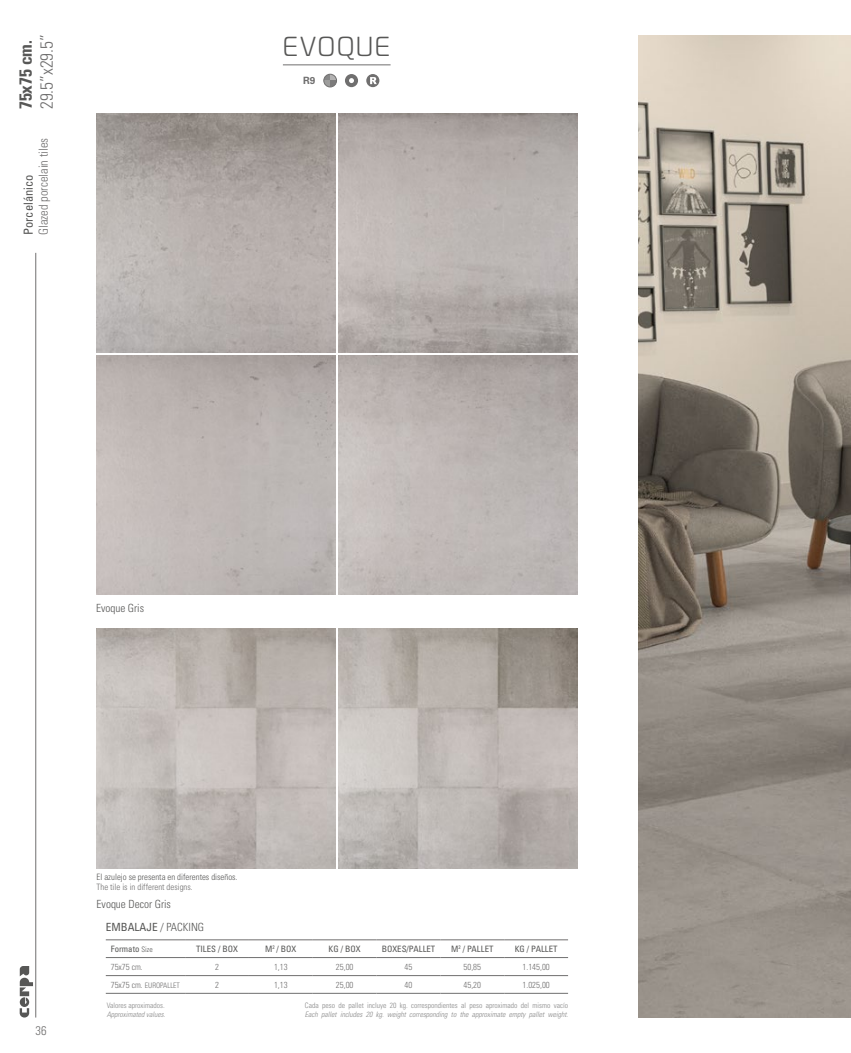
<style>
.page{position:relative;width:851px;height:1053px;background:#fff}
.page>*{position:absolute;margin:0;border:0;box-sizing:border-box;transform-origin:0 0}
.t1{font:27.5px "Fromthe Stars Lt";letter-spacing:.05em;color:#575756}
.t2{font:300 condensed 17.5px "Univers";color:#706f6f}
.t3{font:700 condensed 17.5px "Univers";color:#575756}
.t4{font:300 condensed 12.5px "Univers";color:#706f6f}
.t5{font:condensed 12.5px "Univers";color:#575756}
.t6{font:300 condensed 11.25px "Univers";color:#575756}
.t7{font:condensed 11.25px "Univers";color:#575756}
.t8{font:700 10px "Univers";color:#706f6f}
.t9{font:300 condensed 8.75px "Univers";color:#706f6f}
.t10{font:condensed 8.75px "Univers";color:#575756}
.t11{font:300 condensed 8.75px "Univers";color:#575756}
.t12{font:italic 300 condensed 7.5px "Univers";color:#878787}
.t13{font:300 condensed 7.5px "Univers";color:#878787}
.t14{font:300 condensed 7.5px "Univers";color:#706f6f}
.s1{font-weight:300}
.s2{font-weight:300;font-size:7.5px}
.s3{font-size:8.75px}
</style>
<div class="page">
<svg style="left:20px;top:966px;width:13px;height:51px"></svg>
<hr style="left:35px;top:253px;width:1px;height:764px;background:#706f6f">
<img style="left:638px;top:35px;width:212px;height:982px">
<img style="left:96px;top:114px;width:239px;height:239px">
<img style="left:97px;top:629px;width:239px;height:239px">
<img style="left:338px;top:629px;width:240px;height:239px">
<hr style="left:283px;top:65px;width:107px;height:1px;background:#706f6f">
<svg style="left:366px;top:74px;width:13px;height:13px"></svg>
<svg style="left:370px;top:77px;width:7px;height:7px"></svg>
<div style="left:345px;top:74px;width:13px;height:13px;background:#706f6f;border-radius:50%"></div>
<svg style="left:349px;top:78px;width:5px;height:5px"></svg>
<div style="left:324px;top:74px;width:6px;height:7px;background:#878787"></div>
<div style="left:330px;top:74px;width:6px;height:7px;background:#b3b2b2"></div>
<svg style="left:325px;top:81px;width:11px;height:6px"></svg>
<div style="left:323px;top:74px;width:14px;height:13px;border:1px solid #706f6f;border-radius:50%"></div>
<hr style="left:106px;top:939px;width:79px;height:1px;background:#706f6f">
<hr style="left:185px;top:939px;width:64px;height:1px;background:#706f6f">
<hr style="left:249px;top:939px;width:64px;height:1px;background:#706f6f">
<hr style="left:313px;top:939px;width:63px;height:1px;background:#706f6f">
<hr style="left:376px;top:939px;width:64px;height:1px;background:#706f6f">
<hr style="left:440px;top:939px;width:64px;height:1px;background:#706f6f">
<hr style="left:504px;top:939px;width:64px;height:1px;background:#706f6f">
<hr style="left:106px;top:957px;width:79px;height:1px;background:#706f6f">
<hr style="left:185px;top:957px;width:64px;height:1px;background:#706f6f">
<hr style="left:249px;top:957px;width:64px;height:1px;background:#706f6f">
<hr style="left:313px;top:957px;width:63px;height:1px;background:#706f6f">
<hr style="left:376px;top:957px;width:64px;height:1px;background:#706f6f">
<hr style="left:440px;top:957px;width:64px;height:1px;background:#706f6f">
<hr style="left:504px;top:957px;width:64px;height:1px;background:#706f6f">
<hr style="left:106px;top:975px;width:79px;height:1px;background:#706f6f">
<hr style="left:185px;top:975px;width:64px;height:1px;background:#706f6f">
<hr style="left:249px;top:975px;width:64px;height:1px;background:#706f6f">
<hr style="left:313px;top:975px;width:63px;height:1px;background:#706f6f">
<hr style="left:376px;top:975px;width:64px;height:1px;background:#706f6f">
<hr style="left:440px;top:975px;width:64px;height:1px;background:#706f6f">
<hr style="left:504px;top:975px;width:64px;height:1px;background:#706f6f">
<hr style="left:106px;top:993px;width:79px;height:1px;background:#706f6f">
<hr style="left:185px;top:993px;width:64px;height:1px;background:#706f6f">
<hr style="left:249px;top:993px;width:64px;height:1px;background:#706f6f">
<hr style="left:313px;top:993px;width:63px;height:1px;background:#706f6f">
<hr style="left:376px;top:993px;width:64px;height:1px;background:#706f6f">
<hr style="left:440px;top:993px;width:64px;height:1px;background:#706f6f">
<hr style="left:504px;top:993px;width:64px;height:1px;background:#706f6f">
<h2 class="t3" style="left:15px;top:109px;width:70px;rotate:-90deg">75x75 cm.</h2>
<h2 class="t2" style="left:36px;top:109px;width:76px;rotate:-90deg">29.5”x29.5”</h2>
<h3 class="t4" style="left:36px;top:235px;width:99px;rotate:-90deg">Glazed porcelain tiles</h3>
<h3 class="t5" style="left:21px;top:235px;width:62px;rotate:-90deg">Porcelánico</h3>
<h1 class="t1" style="left:283px;top:30px;width:109px">EVOQUE</h1>
<h3 class="t8" style="left:303px;top:75px;width:14px">R9</h3>
<h3 class="t6" style="left:96px;top:601px;width:50px">Evoque Gris</h3>
<h3 class="t4" style="left:35px;top:1023px;width:13px">36</h3>
<p class="t11" style="left:97px;top:871px;width:142px">El azulejo se presenta en diferentes diseños.</p>
<p class="t9" style="left:97px;top:881px;width:98px">The tile is in different designs.</p>
<h3 class="t6" style="left:97px;top:897px;width:76px">Evoque Decor Gris</h3>
<h3 class="t7" style="left:106px;top:919px;width:100px">EMBALAJE <span class="s1">/ PACKING</span></h3>
<p class="t10" style="left:111px;top:943px;width:43px">Formato <span class="s2">Size</span></p>
<p class="t10" style="left:196px;top:943px;width:43px">TILES / BOX</p>
<p class="t10" style="left:265px;top:943px;width:33px">M<sup>2</sup> / BOX</p>
<p class="t10" style="left:328px;top:943px;width:34px">KG / BOX</p>
<p class="t10" style="left:381px;top:943px;width:55px">BOXES/PALLET</p>
<p class="t10" style="left:451px;top:943px;width:44px">M<sup>2</sup> / PALLET</p>
<p class="t10" style="left:514px;top:943px;width:44px">KG / PALLET</p>
<p class="t9" style="left:111px;top:961px;width:34px">75x75 cm.</p>
<p class="t9" style="left:215px;top:961px;width:5px">2</p>
<p class="t9" style="left:274px;top:961px;width:15px">1,13</p>
<p class="t9" style="left:336px;top:961px;width:19px">25,00</p>
<p class="t9" style="left:404px;top:961px;width:9px">45</p>
<p class="t9" style="left:463px;top:961px;width:19px">50,85</p>
<p class="t9" style="left:522px;top:961px;width:29px">1.145,00</p>
<p class="t14" style="left:111px;top:980px;width:71px"><span class="s3">75x75 cm.</span> EUROPALLET</p>
<p class="t9" style="left:215px;top:979px;width:5px">2</p>
<p class="t9" style="left:274px;top:979px;width:15px">1,13</p>
<p class="t9" style="left:336px;top:979px;width:19px">25,00</p>
<p class="t9" style="left:404px;top:979px;width:9px">40</p>
<p class="t9" style="left:463px;top:979px;width:19px">45,20</p>
<p class="t9" style="left:522px;top:979px;width:29px">1.025,00</p>
<p class="t13" style="left:305px;top:1001px;width:264px">Cada peso de pallet incluye 20 kg. correspondientes al peso aproximado del mismo vacío</p>
<p class="t12" style="left:305px;top:1010px;width:264px">Each pallet includes 20 kg. weight corresponding to the approximate empty pallet weight.</p>
<p class="t13" style="left:107px;top:1001px;width:60px">Valores aproximados.</p>
<p class="t12" style="left:107px;top:1010px;width:60px">Approximated values.</p>
</div>
